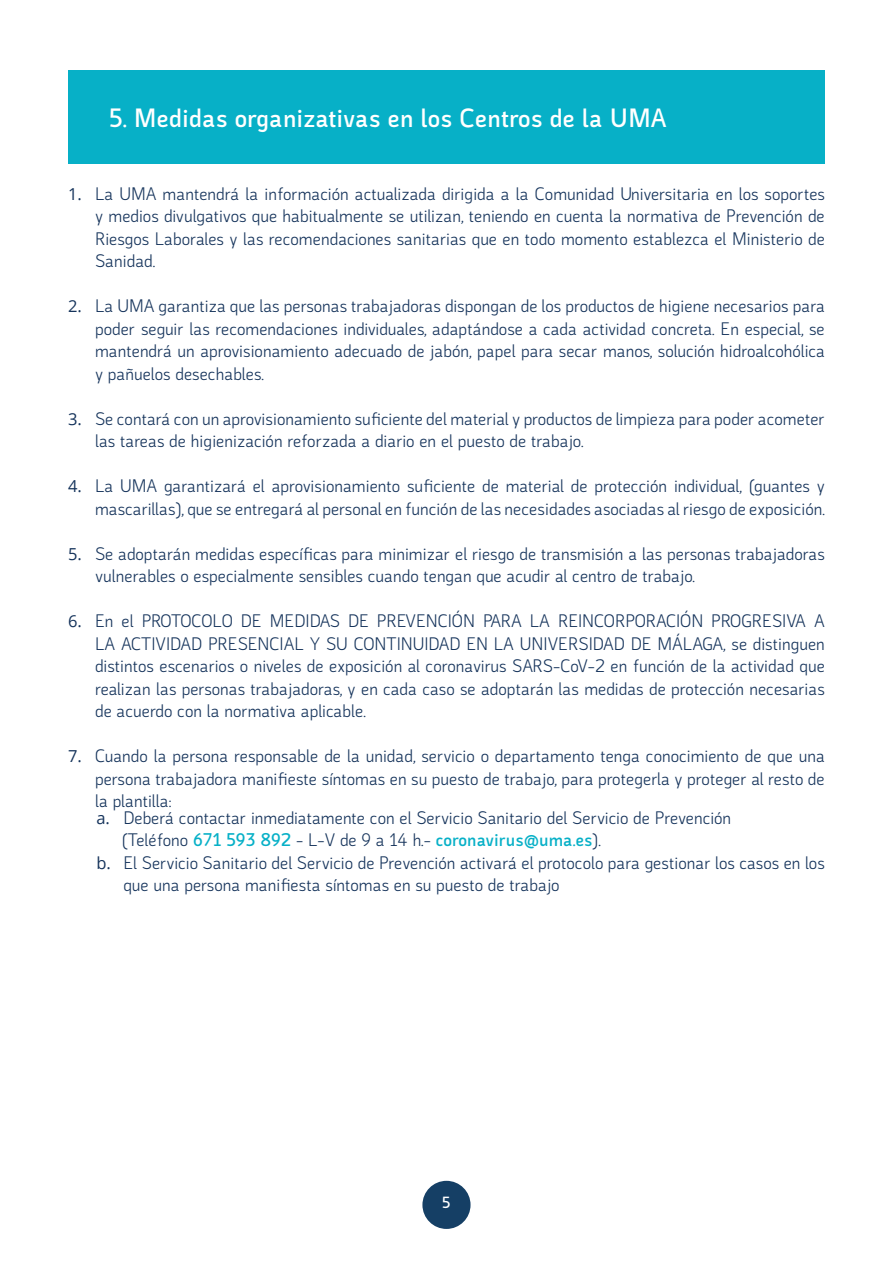
<style>
.page{position:relative;width:893px;height:1263px;background:#fff}
.page>*{position:absolute;margin:0;border:0;box-sizing:border-box;transform-origin:0 0}
.t1{font:27px "Malacitana Sans Bold";color:#fff}
.NUMEROS{font:18.75px/22.5px "Malacitana Sans Regular";color:#15335b;text-align:justify}
.Estilo_de_párrafo_1{font:18.75px/22.5px "Malacitana Sans Regular";color:#15335b}
.Estilo_de_párrafo_1-2{font:18.75px "Malacitana Sans Bold";color:#07b0c7}
.t2{font:16.5px "Malacitana Sans Bold";color:#fff}
.s1{font-family:"Open Sans";font-size:16.5px}
.s2{font-family:"Malacitana Sans Regular";color:#15335b}
</style>
<div class="page">
<div style="left:422px;top:1181px;width:49px;height:48px;background:#153f65;border-radius:50%"></div>
<div style="left:68px;top:70px;width:757px;height:93px;background:#07b0c7"></div>
<p class="t1" style="left:109px;top:98px;width:559px">5. Medidas organizativas en los Centros de la UMA</p>
<p class="NUMEROS" style="left:95px;top:181px;width:731px;text-indent:-27px"><span class="s1">1.</span> La UMA mantendrá la información actualizada dirigida a la Comunidad Universitaria en los soportes y medios divulgativos que habitualmente se utilizan, teniendo en cuenta la normativa de Prevención de Riesgos Laborales y las recomendaciones sanitarias que en todo momento establezca el Ministerio de Sanidad.</p>
<p class="NUMEROS" style="left:95px;top:293px;width:731px;text-indent:-27px"><span class="s1">2.</span> La UMA garantiza que las personas trabajadoras dispongan de los productos de higiene necesarios para poder seguir las recomendaciones individuales, adaptándose a cada actividad concreta. En especial, se mantendrá un aprovisionamiento adecuado de jabón, papel para secar manos, solución hidroalcohólica y pañuelos desechables.</p>
<p class="NUMEROS" style="left:95px;top:406px;width:731px;text-indent:-27px"><span class="s1">3.</span> Se contará con un aprovisionamiento suficiente del material y productos de limpieza para poder acometer las tareas de higienización reforzada a diario en el puesto de trabajo.</p>
<p class="NUMEROS" style="left:68px;top:473px;width:758px;text-align:right"><span class="s1">4.</span> La UMA garantizará el aprovisionamiento suficiente de material de protección individual, (guantes y mascarillas), que se entregará al personal en función de las necesidades asociadas al riesgo de exposición.</p>
<p class="NUMEROS" style="left:95px;top:541px;width:731px;text-indent:-27px"><span class="s1">5.</span> Se adoptarán medidas específicas para minimizar el riesgo de transmisión a las personas trabajadoras vulnerables o especialmente sensibles cuando tengan que acudir al centro de trabajo.</p>
<p class="NUMEROS" style="left:95px;top:608px;width:731px;text-indent:-27px"><span class="s1">6.</span> En el PROTOCOLO DE MEDIDAS DE PREVENCIÓN PARA LA REINCORPORACIÓN PROGRESIVA A LA ACTIVIDAD PRESENCIAL Y SU CONTINUIDAD EN LA UNIVERSIDAD DE MÁLAGA, se distinguen distintos escenarios o niveles de exposición al coronavirus SARS-CoV-2 en función de la actividad que realizan las personas trabajadoras, y en cada caso se adoptarán las medidas de protección necesarias de acuerdo con la normativa aplicable.</p>
<p class="NUMEROS" style="left:95px;top:743px;width:731px;text-indent:-27px"><span class="s1">7.</span> Cuando la persona responsable de la unidad, servicio o departamento tenga conocimiento de que una persona trabajadora manifieste síntomas en su puesto de trabajo, para protegerla y proteger al resto de la plantilla:</p>
<p class="Estilo_de_párrafo_1" style="left:96px;top:805px;width:636px"><span class="s1">a.</span> Deberá contactar inmediatamente con el Servicio Sanitario del Servicio de Prevención</p>
<p class="Estilo_de_párrafo_1-2" style="left:122px;top:826px;width:481px"><span class="s2">(Teléfono</span> 671 593 892 <span class="s2">- L-V de 9 a 14 h.-</span> coronavirus@uma.es<span class="s2">).</span></p>
<p class="Estilo_de_párrafo_1" style="left:123px;top:850px;width:703px;text-indent:-27px"><span class="s1">b.</span> El Servicio Sanitario del Servicio de Prevención activará el protocolo para gestionar los casos en los que una persona manifiesta síntomas en su puesto de trabajo</p>
<p class="t2" style="left:442px;top:1191px;width:10px">5</p>
</div>
